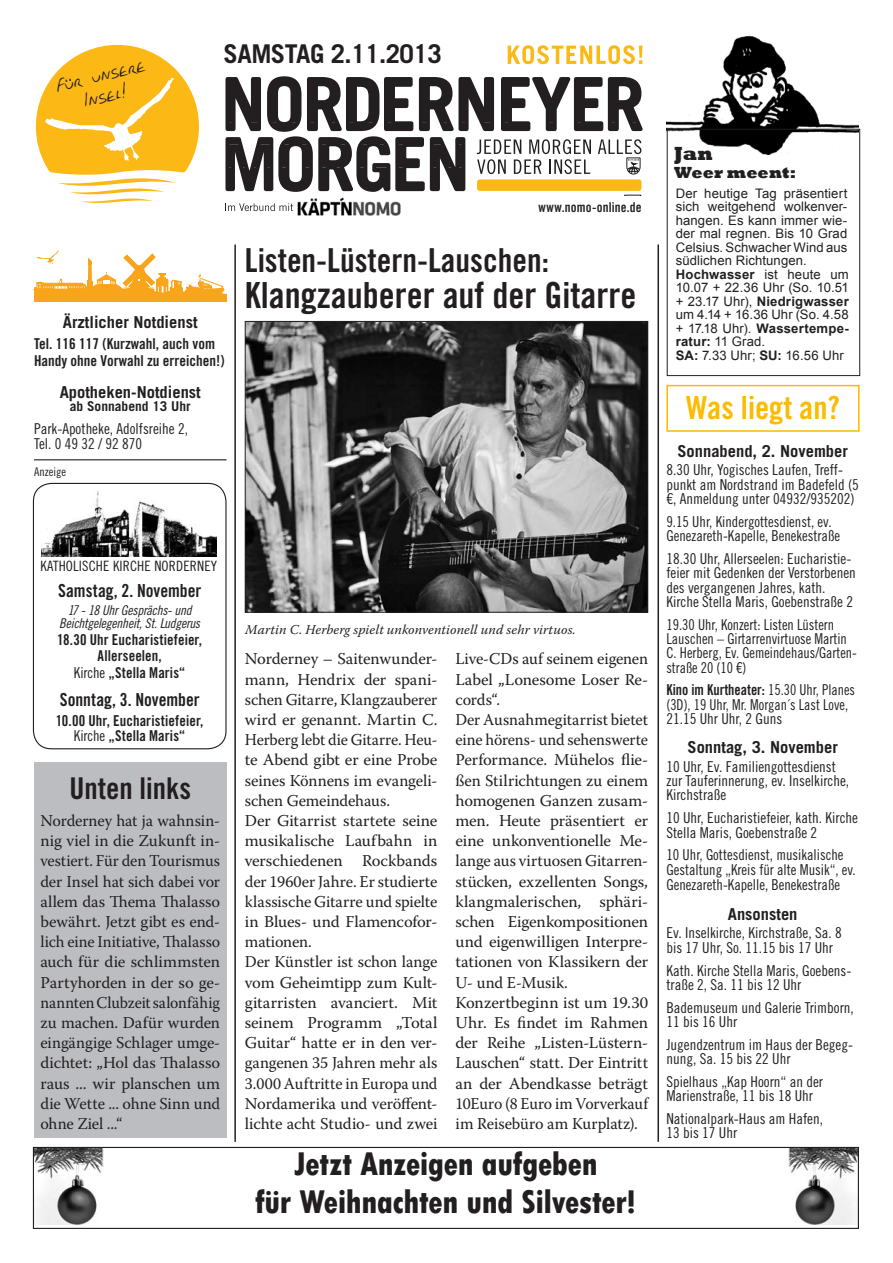
<style>
.page{position:relative;width:893px;height:1263px;background:#fff}
.page>*{position:absolute;margin:0;border:0;box-sizing:border-box;transform-origin:0 0}
.t1{font:36px "Trade Gothic LT Bold Cond Twenty";color:#231f20}
.t2{font:800 condensed 34.5px/37.5px "Tw Cen";letter-spacing:-.015em;color:#231f20;text-align:center}
.t3{font:33px "Trade Gothic LT Bold Cond Twenty";color:#231f20}
.t4{font:31.8px "Trade Gothic LT Bold Cond Twenty";color:#fbbb01}
.t5{font:30px "Trade Gothic LT Bold Cond Twenty";color:#231f20}
.t6{font:700 25.95px "Trade Gothic LT";letter-spacing:-.02em;color:#231f20}
.t7{font:21px/24px "Trade Gothic LT Bold Cond Twenty";letter-spacing:.01em;color:#231f20;text-align:center}
.t8{font:21px/21px "Fosters Hand";color:#231f20;text-align:center}
.t9{font:19.5px "Trade Gothic LT Bold Cond Twenty";letter-spacing:.01em;color:#231f20}
.t10{font:800 19.5px "Rockwell";color:#231f20}
.t11{font:18px "Trade Gothic LT Bold Cond Twenty";letter-spacing:-.005em;color:#231f20}
.t12{font:16.5px/20.2px "Warnock Pro";letter-spacing:-.005em;color:#231f20}
.t13{font:700 16.5px "Trade Gothic LT";color:#231f20}
.t14{font:16.5px/18px "Trade Gothic LT Cond Eighteen";letter-spacing:.01em;color:#231f20;text-align:center}
.t15{font:800 16.5px "Rockwell";color:#231f20}
.t16{font:15px/14.2px "Trade Gothic LT Cond Eighteen";color:#231f20}
.t17{font:15px/16.5px "Trade Gothic LT Bold Cond Twenty";color:#231f20;text-align:center}
.t18{font:15px/14.2px "Trade Gothic LT Cond Eighteen";color:#231f20;scale:.95 1}
.t19{font:15px/14.2px "Trade Gothic LT Cond Eighteen";color:#231f20;scale:.94 1}
.t20{font:15px "Trade Gothic LT Bold Cond Twenty";color:#231f20;scale:.94 1}
.t21{font:14.25px "Trade Gothic LT Cond Eighteen";letter-spacing:.01em;color:#231f20}
.t22{font:italic 13.5px "Warnock Pro";letter-spacing:.01em;color:#231f20}
.t23{font:13.5px/13.5px "Trade Gothic LT Cond Eighteen Obl";letter-spacing:-.015em;color:#231f20;text-align:center}
.t24{font:13.5px "Trade Gothic LT Bold Cond Twenty";letter-spacing:.01em;color:#231f20}
.t25{font:700 13.5px "Trade Gothic LT";color:#231f20}
.t26{font:13.2px/13.5px "Arial";letter-spacing:.01em;color:#231f20}
.t27{font:12px "Trade Gothic LT Cond Eighteen";color:#231f20}
.s1{font-family:"Trade Gothic LT Cond Eighteen"}
.s2{font-weight:700}
</style>
<div class="page">
<div style="left:666px;top:385px;width:194px;height:47px;border:2px solid #fbbb01"></div>
<svg style="left:508px;top:45px;width:135px;height:19px"></svg>
<svg style="left:226px;top:76px;width:417px;height:55px"></svg>
<svg style="left:35px;top:44px;width:164px;height:159px"></svg>
<svg style="left:34px;top:250px;width:193px;height:52px"></svg>
<hr style="left:657px;top:244px;width:2px;height:898px;background:#231f20">
<hr style="left:234px;top:244px;width:2px;height:898px;background:#231f20">
<div style="left:34px;top:763px;width:193px;height:375px;background:#bcbdc0"></div>
<img style="left:666px;top:35px;width:193px;height:120px">
<div style="left:667px;top:129px;width:193px;height:247px;border:1px solid #231f20"></div>
<svg style="left:225px;top:78px;width:417px;height:134px"></svg>
<img style="left:247px;top:323px;width:399px;height:288px">
<div style="left:245px;top:321px;width:403px;height:292px;border:1px solid #231f20"></div>
<div style="left:296px;top:196px;width:352px;height:21px;background:#fff"></div>
<img style="left:298px;top:197px;width:103px;height:19px">
<img style="left:41px;top:491px;width:175px;height:66px">
<div style="left:33px;top:483px;width:194px;height:266px;border:1px solid #231f20;border-radius:18px"></div>
<hr style="left:34px;top:459px;width:193px;height:1px;background:#231f20">
<img style="left:788px;top:1149px;width:69px;height:75px">
<img style="left:35px;top:1149px;width:69px;height:76px">
<div style="left:33px;top:1147px;width:826px;height:82px;border:1px solid #231f20"></div>
<p class="t8" style="left:52px;top:75px;width:94px;rotate:-14deg">Für unsere<br>Insel!</p>
<h3 class="t6" style="left:224px;top:38px;width:220px">samstag 2.11.2013</h3>
<p class="t24" style="left:539px;top:199px;width:105px">www.nomo-online.de</p>
<p class="t13" style="left:63px;top:312px;width:136px">Ärztlicher Notdienst</p>
<p class="t17" style="left:34px;top:336px;width:192px;text-align:left">Tel. 116 117 (Kurzwahl, auch vom<br>Handy ohne Vorwahl zu erreichen!)</p>
<p class="t13" style="left:60px;top:382px;width:143px">Apotheken-Notdienst</p>
<p class="t25" style="left:70px;top:398px;width:122px">ab Sonnabend 13 Uhr</p>
<p class="t16" style="left:34px;top:421px;width:156px;line-height:15px">Park-Apotheke, Adolfsreihe 2,<br>Tel. 0 49 32 / 92 870</p>
<p class="t27" style="left:34px;top:464px;width:33px">Anzeige</p>
<h3 class="t3" style="left:245px;top:240px;width:306px">Listen-Lüstern-Lauschen:</h3>
<h1 class="t1" style="left:245px;top:273px;width:393px">Klangzauberer auf der Gitarre</h1>
<p class="t21" style="left:41px;top:557px;width:178px">KATHOLISCHE KIRCHE NORDERNEY</p>
<p class="t7" style="left:56px;top:576px;width:147px">Die neuen<br>Gottesdienstzeiten für September:</p>
<p class="t9" style="left:98px;top:654px;width:63px">Samstag</p>
<p class="t14" style="left:48px;top:698px;width:163px">St. Ludgerus (am Denkmal)</p>
<p class="t9" style="left:100px;top:719px;width:60px">Sonntag</p>
<p class="t11" style="left:58px;top:579px;width:145px">Samstag, 2. November</p>
<p class="t23" style="left:59px;top:603px;width:142px">17 - 18 Uhr Gesprächs- und<br>Beichtgelegenheit, St. Ludgerus</p>
<p class="t17" style="left:57px;top:631px;width:146px">18.30 Uhr Eucharistiefeier,<br>Allerseelen,<br><span class="s1">Kirche</span> „Stella Maris“</p>
<p class="t11" style="left:60px;top:689px;width:141px">Sonntag, 3. November</p>
<p class="t17" style="left:56px;top:713px;width:149px;line-height:15px">10.00 Uhr, Eucharistiefeier,<br><span class="s1">Kirche</span> „Stella Maris“</p>
<h3 class="t5" style="left:69px;top:770px;width:123px">Unten links</h3>
<p class="t12" style="left:40px;top:810px;width:181px;text-align:justify">Norderney hat ja wahnsin&shy;nig viel in die Zukunft in&shy;vestiert. Für den Tourismus der Insel hat sich dabei vor allem das Thema Thalasso bewährt. Jetzt gibt es end&shy;lich eine Initiative, Thalasso auch für die schlimmsten Partyhorden in der so ge&shy;nannten Clubzeit salonfähig zu machen. Dafür wurden eingängige Schlager umge&shy;dichtet: „Hol das Thalasso raus ... wir planschen um die Wette ... ohne Sinn und ohne Ziel ...“</p>
<p class="t14" style="left:48px;top:786px;width:163px">19.30 Uhr<br>St. Ludgerus (am Denkmal)</p>
<p class="t22" style="left:245px;top:621px;width:332px">Martin C. Herberg spielt unkonventionell und sehr virtuos.</p>
<p class="t12" style="left:245px;top:649px;width:194px">Norderney – Saitenwunder&shy;mann, Hendrix der spani&shy;schen Gitarre, Klangzauberer wird er genannt. Martin C.<br>Herberg lebt die Gitarre. Heu&shy;te Abend gibt er eine Probe seines Könnens im evangeli&shy;schen Gemeindehaus.<br>Der Gitarrist startete seine musikalische Laufbahn in verschiedenen Rockbands der 1960er Jahre. Er studierte klassische Gitarre und spielte in Blues- und Flamencofor&shy;mationen.<br>Der Künstler ist schon lange vom Geheimtipp zum Kult&shy;gitarristen avanciert. Mit seinem Programm „Total<br>Guitar“ hatte er in den ver&shy;gangenen 35 Jahren mehr als<br>3.000 Auftritte in Europa und<br>Nordamerika und veröffent&shy;lichte acht Studio- und zwei</p>
<p class="t12" style="left:455px;top:649px;width:194px">Live-CDs auf seinem eigenen<br>Label „Lonesome Loser Re&shy;cords“.<br>Der Ausnahmegitarrist bietet eine hörens- und sehenswerte<br>Performance. Mühelos flie&shy;ßen Stilrichtungen zu einem homogenen Ganzen zusam&shy;men. Heute präsentiert er eine unkonventionelle Me&shy;lange aus virtuosen Gitarren&shy;stücken, exzellenten Songs, klangmalerischen, sphäri&shy;schen Eigenkompositionen und eigenwilligen Interpre&shy;tationen von Klassikern der<br>U- und E-Musik.<br>Konzertbeginn ist um 19.30<br>Uhr. Es findet im Rahmen der Reihe „Listen-Lüstern-<br>Lauschen“ statt. Der Eintritt an der Abendkasse beträgt<br>10Euro (8 Euro im Vorverkauf im Reisebüro am Kurplatz).</p>
<h2 class="t2" style="left:255px;top:1145px;width:383px">Jetzt Anzeigen aufgeben<br>für Weihnachten und Silvester!</h2>
<p class="t10" style="left:674px;top:142px;width:40px">Jan</p>
<p class="t15" style="left:674px;top:163px;width:124px">Weer meent:</p>
<p class="t26" style="left:676px;top:186px;width:175px">Der heutige Tag präsentiert sich weitgehend wolkenver&shy;hangen. Es kann immer wie&shy;der mal regnen. Bis 10 Grad<br>Celsius. Schwacher Wind aus südlichen Richtungen.<br><span class="s2">Hochwasser</span> ist heute um<br>10.07 + 22.36 Uhr (So. 10.51 + 23.17 Uhr), <span class="s2">Niedrigwasser </span>um 4.14 + 16.36 Uhr (So. 4.58 + 17.18 Uhr). <span class="s2">Wassertempe&shy;ratur:</span> 11 Grad.<br><span class="s2">SA:</span> 7.33 Uhr; <span class="s2">SU:</span> 16.56 Uhr</p>
<h3 class="t4" style="left:686px;top:389px;width:155px">Was liegt an?</h3>
<p class="t13" style="left:677px;top:441px;width:172px">Sonnabend, 2. November</p>
<p class="t16" style="left:666px;top:463px;width:194px">8.30 Uhr, Yogisches Laufen, Treff&shy;punkt am Nordstrand im Badefeld (5 €, Anmeldung unter 04932/935202)</p>
<p class="t16" style="left:666px;top:514px;width:175px">9.15 Uhr, Kindergottesdienst, ev.<br>Genezareth-Kapelle, Benekestraße</p>
<p class="t16" style="left:666px;top:551px;width:191px">18.30 Uhr, Allerseelen: Eucharistie&shy;feier mit Gedenken der Verstorbenen des vergangenen Jahres, kath.<br>Kirche Stella Maris, Goebenstraße 2</p>
<p class="t18" style="left:666px;top:617px;width:202px">19.30 Uhr, Konzert: Listen Lüstern<br>Lauschen – Girtarrenvirtuose Martin<br>C. Herberg, Ev. Gemeindehaus/Garten&shy;straße 20 (10 €)</p>
<p class="t20" style="left:666px;top:681px;width:202px">Kino im Kurtheater: <span class="s1">15.30 Uhr, Planes</span></p>
<p class="t19" style="left:666px;top:697px;width:195px">(3D), 19 Uhr, Mr. Morgan´s Last Love,<br>21.15 Uhr Uhr, 2 Guns</p>
<p class="t13" style="left:687px;top:737px;width:152px">Sonntag, 3. November</p>
<p class="t16" style="left:666px;top:759px;width:184px">10 Uhr, Ev. Familiengottesdienst zur Tauferinnerung, ev. Inselkirche,<br>Kirchstraße</p>
<p class="t16" style="left:666px;top:811px;width:193px">10 Uhr, Eucharistiefeier, kath. Kirche<br>Stella Maris, Goebenstraße 2</p>
<p class="t16" style="left:666px;top:848px;width:191px">10 Uhr, Gottesdienst, musikalische<br>Gestaltung „Kreis für alte Musik“, ev.</p>
<p class="t16" style="left:666px;top:878px;width:175px">Genezareth-Kapelle, Benekestraße</p>
<p class="t13" style="left:728px;top:903px;width:71px">Ansonsten</p>
<p class="t16" style="left:666px;top:926px;width:177px">Ev. Inselkirche, Kirchstraße, Sa. 8 bis 17 Uhr, So. 11.15 bis 17 Uhr</p>
<p class="t16" style="left:666px;top:963px;width:186px">Kath. Kirche Stella Maris, Goebens&shy;traße 2, Sa. 11 bis 12 Uhr</p>
<p class="t16" style="left:666px;top:1000px;width:189px">Bademuseum und Galerie Trimborn,<br>11 bis 16 Uhr</p>
<p class="t16" style="left:666px;top:1037px;width:188px">Jugendzentrum im Haus der Begeg&shy;nung, Sa. 15 bis 22 Uhr</p>
<p class="t16" style="left:666px;top:1074px;width:158px">Spielhaus „Kap Hoorn“ an der<br>Marienstraße, 11 bis 18 Uhr</p>
<p class="t16" style="left:666px;top:1111px;width:158px">Nationalpark-Haus am Hafen,<br>13 bis 17 Uhr</p>
</div>
